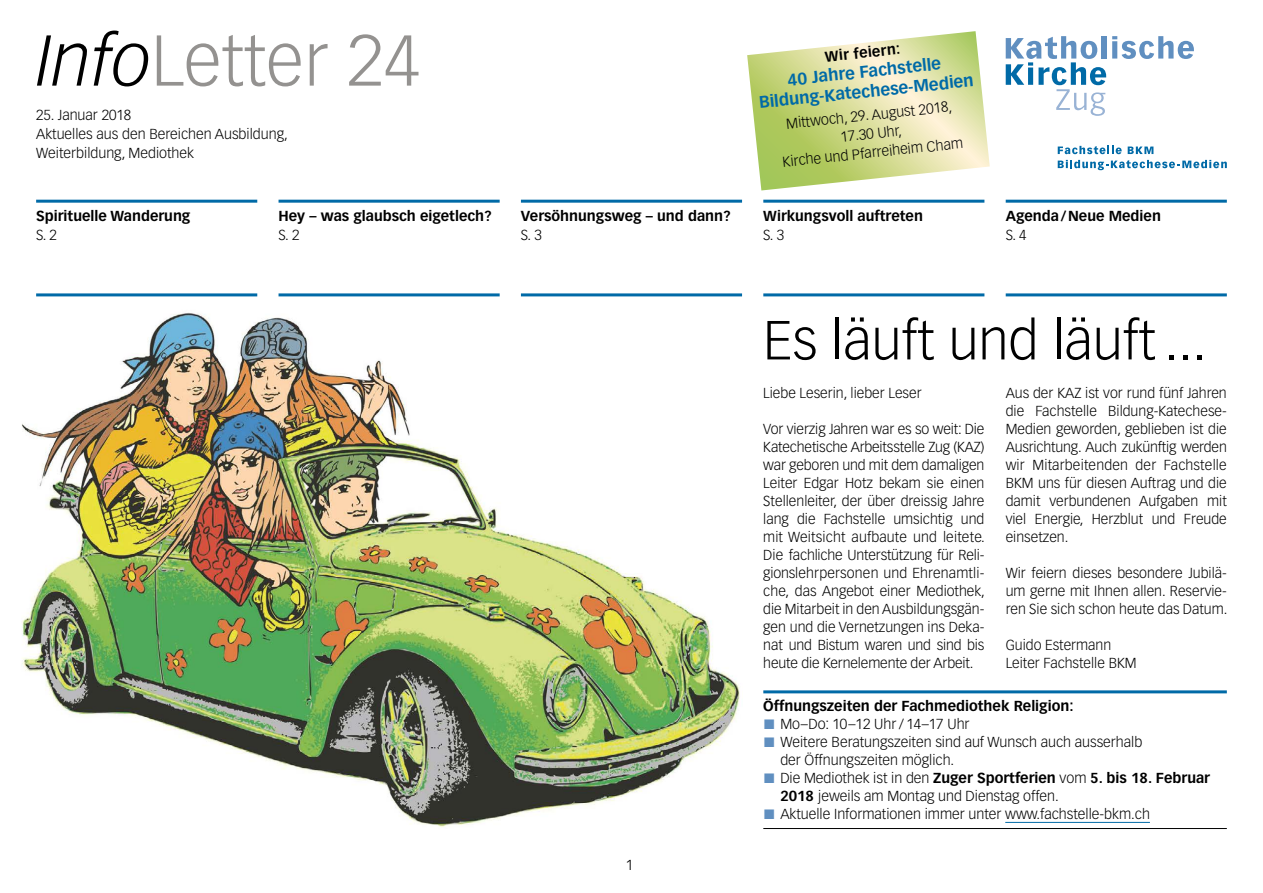
<style>
.page{position:relative;width:1263px;height:893px;background:#fff}
.page>*{position:absolute;margin:0;border:0;box-sizing:border-box;transform-origin:0 0}
.t1{font:300 70.5px "Vectora LH";color:#949290}
.t2{font:300 54px "Vectora LH";color:#000}
.t3{font:700 16.5px/19.8px "Vectora LH";color:#006aa7;text-align:center}
.t4{font:300 14.25px/18px "Vectora LH";color:#000}
.t5{font:700 14.25px "Vectora LH";color:#000}
.s1{font-style:italic;color:#000}
.s2{font-family:"Zine Sans Dis OT";font-weight:400;color:#608fc0}
.s3{font-weight:700}
</style>
<div class="page">
<div style="left:1102px;top:36px;width:5px;height:23px;background:#608fc0"></div>
<svg style="left:1112px;top:36px;width:82px;height:23px"></svg>
<svg style="left:1006px;top:36px;width:100px;height:80px"></svg>
<svg style="left:1058px;top:146px;width:64px;height:8px"></svg>
<svg style="left:1128px;top:147px;width:25px;height:7px"></svg>
<svg style="left:1058px;top:160px;width:169px;height:10px"></svg>
<hr style="left:1006px;top:200px;width:221px;height:3px;background:#006aa7">
<hr style="left:1006px;top:293px;width:221px;height:3px;background:#006aa7">
<hr style="left:763px;top:200px;width:221px;height:3px;background:#006aa7">
<hr style="left:763px;top:293px;width:221px;height:3px;background:#006aa7">
<hr style="left:36px;top:200px;width:221px;height:3px;background:#006aa7">
<hr style="left:36px;top:293px;width:221px;height:3px;background:#006aa7">
<hr style="left:279px;top:200px;width:221px;height:3px;background:#006aa7">
<hr style="left:279px;top:293px;width:221px;height:3px;background:#006aa7">
<hr style="left:521px;top:200px;width:221px;height:3px;background:#006aa7">
<hr style="left:521px;top:293px;width:221px;height:3px;background:#006aa7">
<hr style="left:763px;top:690px;width:464px;height:3px;background:#006aa7">
<hr style="left:1005px;top:822px;width:145px;height:1px;background:#006aa7">
<hr style="left:763px;top:828px;width:464px;height:1px;background:#000">
<img style="left:22px;top:313px;width:718px;height:514px">
<svg style="left:747px;top:31px;width:243px;height:159px"></svg>
<h1 class="t1" style="left:36px;top:20px;width:386px"><span class="s1">Info</span>Letter 24</h1>
<p class="t4" style="left:36px;top:106px;width:253px;line-height:18.8px">25. Januar 2018<br>Aktuelles aus den Bereichen Ausbildung,<br>Weiterbildung, Mediothek</p>
<p class="t5" style="left:36px;top:208px;width:156px">Spirituelle Wanderung</p>
<p class="t4" style="left:36px;top:226px;width:22px">S. 2</p>
<p class="t5" style="left:279px;top:208px;width:215px">Hey – was glaubsch eigetlech?</p>
<p class="t4" style="left:279px;top:226px;width:22px">S. 2</p>
<p class="t5" style="left:521px;top:208px;width:211px">Versöhnungsweg – und dann?</p>
<p class="t4" style="left:521px;top:226px;width:22px">S. 3</p>
<p class="t5" style="left:824px;top:48px;width:77px;rotate:-6deg">Wir feiern:</p>
<p class="t3" style="left:756px;top:73px;width:217px;rotate:-6deg">40 Jahre Fachstelle<br>Bildung-Katechese-Medien</p>
<p class="t4" style="left:778px;top:115px;width:183px;line-height:18.8px;text-align:center;rotate:-6deg">Mittwoch, 29. August 2018,<br>17.30 Uhr,<br>Kirche und Pfarreiheim Cham</p>
<p class="t5" style="left:763px;top:208px;width:161px">Wirkungsvoll auftreten</p>
<p class="t4" style="left:763px;top:226px;width:22px">S. 3</p>
<p class="t5" style="left:1006px;top:208px;width:157px">Agenda/Neue Medien</p>
<p class="t4" style="left:1006px;top:226px;width:22px">S. 4</p>
<p class="t4" style="left:626px;top:856px;width:9px">1</p>
<h2 class="t2" style="left:763px;top:309px;width:445px">Es läuft und läuft ...</h2>
<p class="t4" style="left:763px;top:384px;width:160px">Liebe Leserin, lieber Leser</p>
<p class="t4" style="left:763px;top:420px;width:223px;text-align:justify">Vor vierzig Jahren war es so weit: Die Katechetische Arbeitsstelle Zug (KAZ) war geboren und mit dem damaligen Leiter Edgar Hotz bekam sie einen Stellenleiter, der über dreissig Jahre lang die Fachstelle umsichtig und mit Weitsicht aufbaute und leitete.<br>Die fachliche Unterstützung für Reli&shy;gionslehrpersonen und Ehrenamtli&shy;che, das Angebot einer Mediothek, die Mitarbeit in den Ausbildungsgän&shy;gen und die Vernetzungen ins Deka&shy;nat und Bistum waren und sind bis heute die Kernelemente der Arbeit.</p>
<p class="t4" style="left:1006px;top:384px;width:223px;text-align:justify">Aus der KAZ ist vor rund fünf Jahren die Fachstelle Bildung-Katechese-Medien geworden, geblieben ist die Ausrichtung. Auch zukünftig werden wir Mitarbeitenden der Fachstelle BKM uns für diesen Auftrag und die damit verbundenen Aufgaben mit viel Energie, Herzblut und Freude einsetzen.</p>
<p class="t4" style="left:1006px;top:564px;width:223px;text-align:justify">Wir feiern dieses besondere Jubilä&shy;um gerne mit Ihnen allen. Reservie&shy;ren Sie sich schon heute das Datum.</p>
<p class="t4" style="left:1006px;top:636px;width:132px">Guido Estermann<br>Leiter Fachstelle BKM</p>
<p class="t5" style="left:763px;top:698px;width:312px">Öffnungszeiten der Fachmediothek Religion:</p>
<p class="t4" style="left:763px;top:715px;width:208px"><span class="s2">■</span> Mo–Do: 10 –12 Uhr / 14–17 Uhr</p>
<p class="t4" style="left:780px;top:733px;width:364px;text-indent:-17px"><span class="s2">■</span> Weitere Beratungszeiten sind auf Wunsch auch ausserhalb der Öffnungszeiten möglich.</p>
<p class="t4" style="left:780px;top:769px;width:431px;text-indent:-17px"><span class="s2">■</span> Die Mediothek ist in den <span class="s3">Zuger Sportferien</span> vom <span class="s3">5. bis 18. Februar<br>2018</span> jeweils am Montag und Dienstag offen.</p>
<p class="t4" style="left:763px;top:805px;width:388px"><span class="s2">■</span> Aktuelle Informationen immer unter www.fachstelle-bkm.ch</p>
</div>
